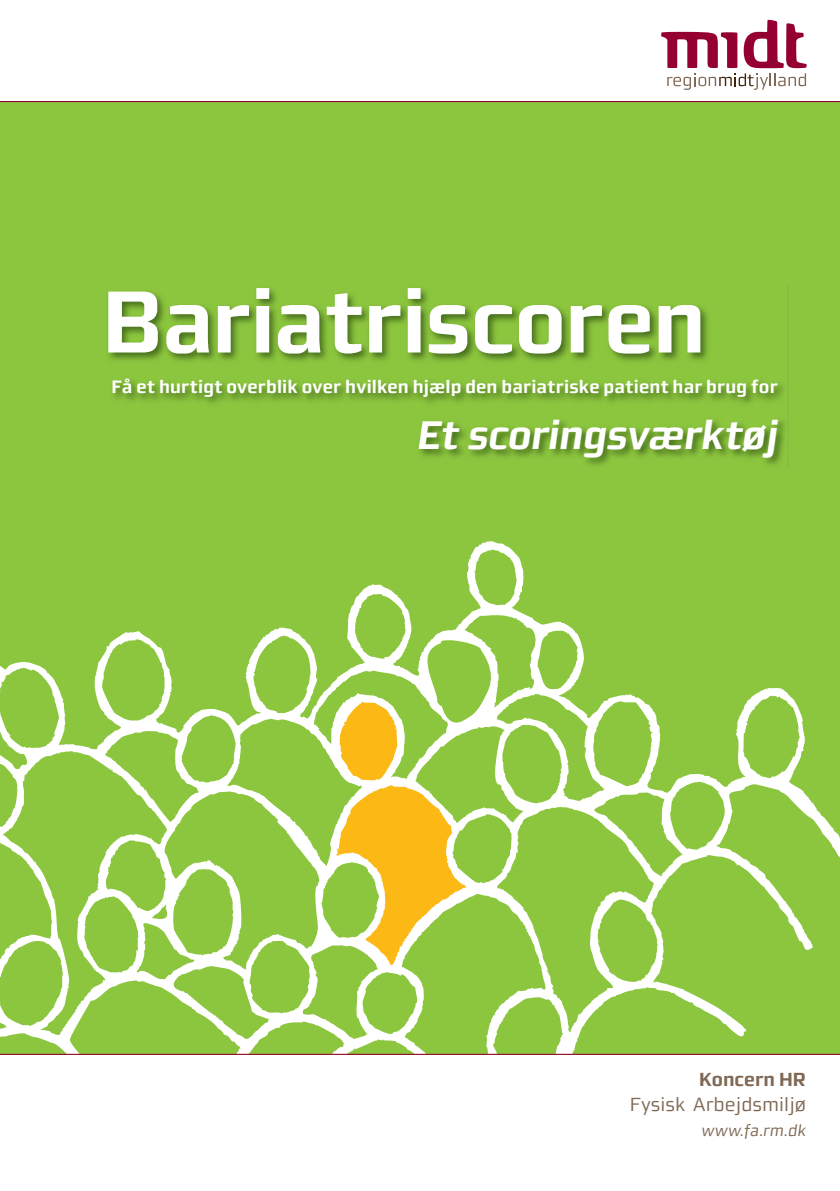
<style>
.page{position:relative;width:840px;height:1191px;background:#fff}
.page>*{position:absolute;margin:0;border:0;box-sizing:border-box;transform-origin:0 0}
.t1{font:700 88px "midtsans";letter-spacing:-.005em;color:#fff}
.t2{font:italic 700 40px "midtsans";letter-spacing:-.005em;color:#fff}
.t3{font:19px "midtsans";color:#7f6854}
.t4{font:700 19px "midtsans";color:#7f6854}
.t5{font:700 18px "midtsans";letter-spacing:.01em;color:#fff}
.t6{font:italic 16px "midtsans";color:#7f6854}
</style>
<div class="page">
<svg style="left:661px;top:19px;width:145px;height:71px"></svg>
<div style="left:0;top:102px;width:839px;height:952px;background:#8bc63e"></div>
<svg style="left:0;top:541px;width:839px;height:512px"></svg>
<img style="left:108px;top:289px;width:677px;height:176px">
<hr style="left:0;top:1053px;width:839px;height:1px;background:#940130">
<hr style="left:0;top:101px;width:839px;height:1px;background:#940130">
<h1 class="t1" style="left:102px;top:271px;width:604px">Bariatriscoren</h1>
<h1 class="t5" style="left:111px;top:376px;width:667px">Få et hurtigt overblik over hvilken hjælp den bariatriske patient har brug for</h1>
<h1 class="t2" style="left:417px;top:411px;width:362px">Et scoringsværktøj</h1>
<p class="t4" style="left:699px;top:1068px;width:108px">Koncern HR</p>
<p class="t3" style="left:629px;top:1093px;width:177px">Fysisk Arbejdsmiljø</p>
<p class="t6" style="left:701px;top:1121px;width:106px">www.fa.rm.dk</p>
</div>
